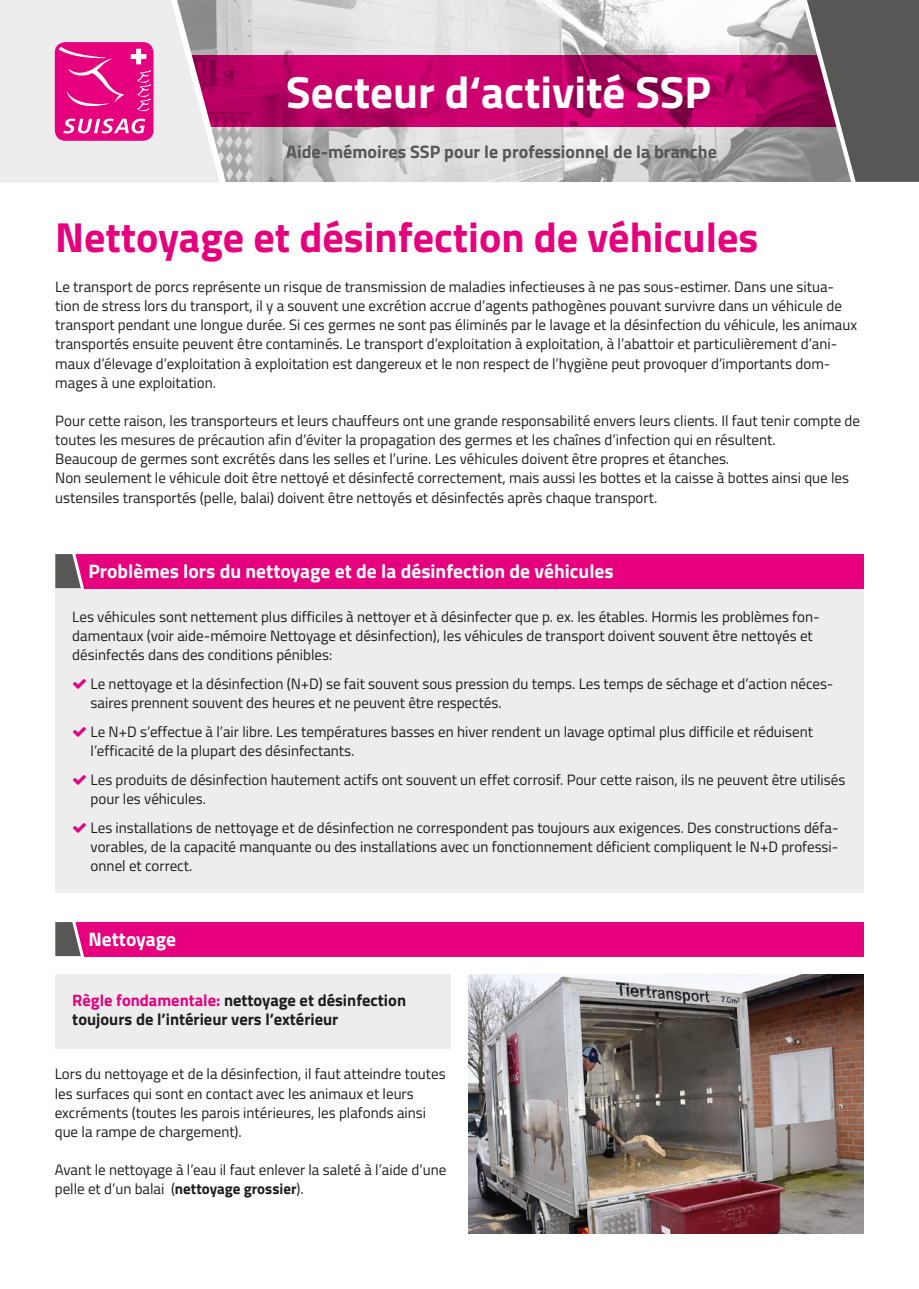
<style>
.page{position:relative;width:919px;height:1289px;background:#fff}
.page>*{position:absolute;margin:0;border:0;box-sizing:border-box;transform-origin:0 0}
.t1{font:700 45px "Titillium Web";color:#fff}
.SUISAG___Titel{font:700 42px "Titillium Web";color:#e6007e}
.t2{font:700 19.5px "Titillium Web";color:#fff}
.t3{font:700 18px "Titillium Web";color:#575756}
.SUISAG___Fliesstext{font:700 16.5px/19.8px "Titillium Web";color:#1d1d1b}
.SUISAG___Fliesstext-2{font:15px/19.2px "Titillium Web";color:#1d1d1b}
.s1{color:#e6007e}
.s2{font-weight:700}
</style>
<div class="page">
<img style="left:226px;top:0;width:572px;height:182px">
<svg style="left:226px;top:56px;width:572px;height:71px;background:#bb0065"></svg>
<svg style="left:798px;top:0;width:120px;height:182px;background:#6a5c63"></svg>
<svg style="left:0;top:0;width:226px;height:183px;background:#e4aecc"></svg>
<div style="left:55px;top:974px;width:395px;height:74px;background:#ededed"></div>
<div style="left:55px;top:587px;width:808px;height:306px;background:#ededed"></div>
<svg style="left:55px;top:554px;width:29px;height:34px"></svg>
<div style="left:84px;top:554px;width:779px;height:34px;background:#e6007e"></div>
<svg style="left:55px;top:922px;width:29px;height:34px"></svg>
<div style="left:84px;top:922px;width:779px;height:34px;background:#e6007e"></div>
<img style="left:468px;top:974px;width:395px;height:259px">
<h1 class="t1" style="left:286px;top:58px;width:426px">Secteur d‘activité SSP</h1>
<p class="t3" style="left:286px;top:138px;width:432px">Aide-mémoires SSP pour le professionnel de la branche</p>
<p class="SUISAG___Titel" style="left:55px;top:205px;width:704px">Nettoyage et désinfection de véhicules</p>
<p class="SUISAG___Fliesstext-2" style="left:55px;top:276px;width:803px">Le transport de porcs représente un risque de transmission de maladies infectieuses à ne pas sous-estimer. Dans une situa&shy;tion de stress lors du transport, il y a souvent une excrétion accrue d’agents pathogènes pouvant survivre dans un véhicule de transport pendant une longue durée. Si ces germes ne sont pas éliminés par le lavage et la désinfection du véhicule, les animaux transportés ensuite peuvent être contaminés. Le transport d’exploitation à exploitation, à l’abattoir et particulièrement d’ani&shy;maux d’élevage d’exploitation à exploitation est dangereux et le non respect de l’hygiène peut provoquer d’importants dom&shy;mages à une exploitation.</p>
<p class="SUISAG___Fliesstext-2" style="left:55px;top:410px;width:806px">Pour cette raison, les transporteurs et leurs chauffeurs ont une grande responsabilité envers leurs clients. Il faut tenir compte de toutes les mesures de précaution afin d’éviter la propagation des germes et les chaînes d’infection qui en résultent.</p>
<p class="SUISAG___Fliesstext-2" style="left:55px;top:448px;width:675px">Beaucoup de germes sont excrétés dans les selles et l’urine. Les véhicules doivent être propres et étanches.</p>
<p class="SUISAG___Fliesstext-2" style="left:55px;top:468px;width:795px">Non seulement le véhicule doit être nettoyé et désinfecté correctement, mais aussi les bottes et la caisse à bottes ainsi que les ustensiles transportés (pelle, balai) doivent être nettoyés et désinfectés après chaque transport.</p>
<p class="t2" style="left:88px;top:556px;width:526px">Problèmes lors du nettoyage et de la désinfection de véhicules</p>
<p class="SUISAG___Fliesstext-2" style="left:72px;top:606px;width:748px">Les véhicules sont nettement plus difficiles à nettoyer et à désinfecter que p. ex. les étables. Hormis les problèmes fon&shy;damentaux (voir aide-mémoire Nettoyage et désinfection), les véhicules de transport doivent souvent être nettoyés et désinfectés dans des conditions pénibles:</p>
<p class="SUISAG___Fliesstext-2" style="left:91px;top:673px;width:744px">Le nettoyage et la désinfection (N+D) se fait souvent sous pression du temps. Les temps de séchage et d’action néces&shy;saires prennent souvent des heures et ne peuvent être respectés.</p>
<p class="SUISAG___Fliesstext-2" style="left:91px;top:721px;width:723px">Le N+D s’effectue à l’air libre. Les températures basses en hiver rendent un lavage optimal plus difficile et réduisent l’efficacité de la plupart des désinfectants.</p>
<p class="SUISAG___Fliesstext-2" style="left:91px;top:769px;width:756px">Les produits de désinfection hautement actifs ont souvent un effet corrosif. Pour cette raison, ils ne peuvent être utilisés pour les véhicules.</p>
<p class="SUISAG___Fliesstext-2" style="left:91px;top:817px;width:749px;text-align:justify">Les installations de nettoyage et de désinfection ne correspondent pas toujours aux exigences. Des constructions défa&shy;vorables, de la capacité manquante ou des installations avec un fonctionnement déficient compliquent le N+D professi&shy;onnel et correct.</p>
<p class="t2" style="left:88px;top:923px;width:89px">Nettoyage</p>
<p class="SUISAG___Fliesstext" style="left:72px;top:989px;width:335px"><span class="s1">Règle fondamentale:</span> nettoyage et désinfection toujours de l’intérieur vers l’extérieur</p>
<p class="SUISAG___Fliesstext-2" style="left:55px;top:1063px;width:392px">Lors du nettoyage et de la désinfection, il faut atteindre toutes les surfaces qui sont en contact avec les animaux et leurs excréments (toutes les parois intérieures, les plafonds ainsi que la rampe de chargement).</p>
<p class="SUISAG___Fliesstext-2" style="left:55px;top:1159px;width:393px">Avant le nettoyage à l’eau il faut enlever la saleté à l’aide d’une pelle et d’un balai (<span class="s2">nettoyage grossier</span>).</p>
</div>
